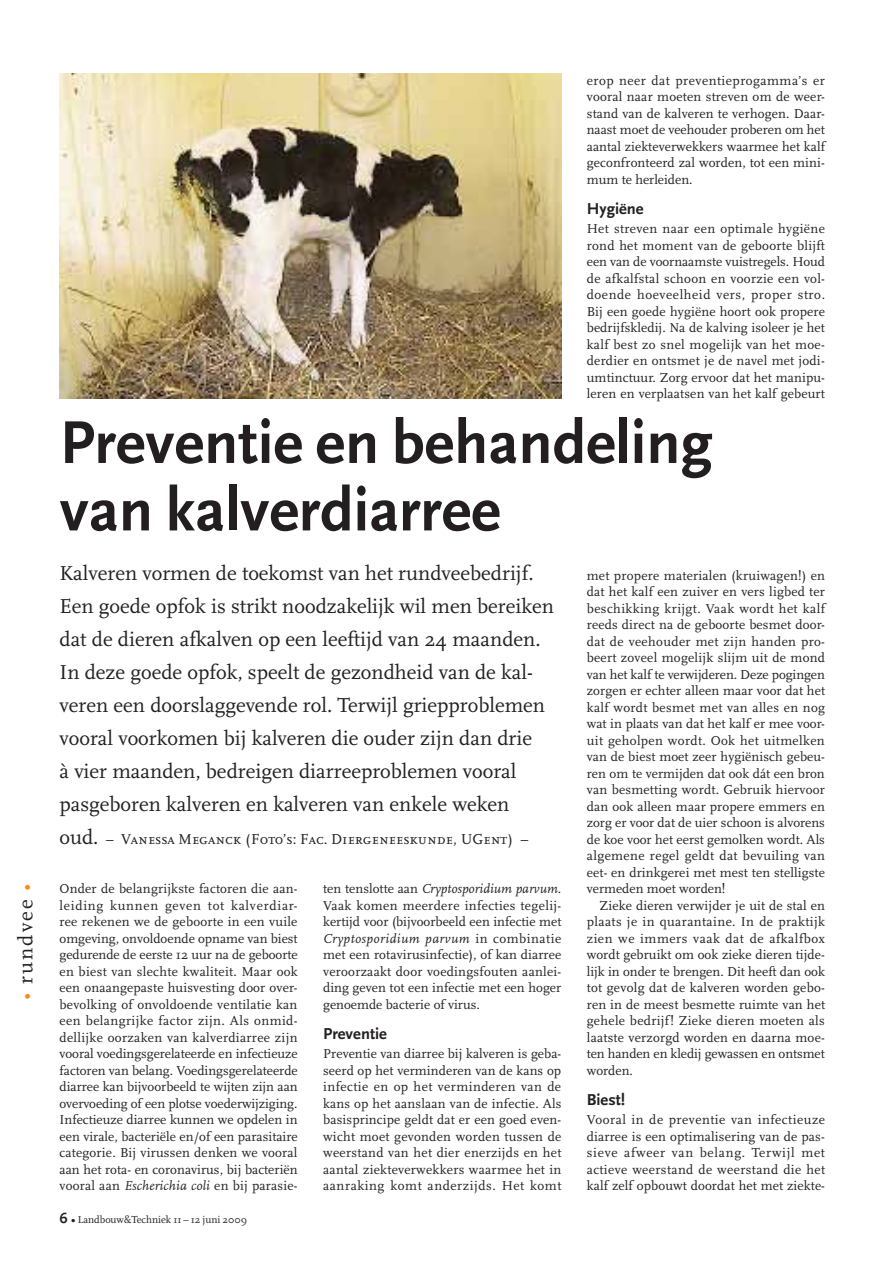
<style>
.page{position:relative;width:893px;height:1263px;background:#fff}
.page>*{position:absolute;margin:0;border:0;box-sizing:border-box;transform-origin:0 0}
.t1{font:700 63px/67.5px "Scala Sans";color:#231f20}
.t2{font:21px/33px "Scala";color:#231f20}
.t3{font:21px "Scala";letter-spacing:.1em;color:#231f20}
.t4{font:700 16.5px "Scala Sans";color:#231f20}
.t5{font:15px "Scala Caps";color:#231f20}
.t6{font:13.5px/16.5px "Scala";letter-spacing:.01em;color:#231f20;text-align:justify}
.t7{font:10.5px "Scala";color:#231f20}
.s1{color:#f68e1e}
.s2{font-family:"Scala";font-size:21px}
.s3{font-style:italic}
.s4{font-family:"Scala Sans";font-weight:700;font-size:15px}
.s5{font-family:"Scala Sans";font-weight:700}
</style>
<div class="page">
<img style="left:60px;top:74px;width:501px;height:324px">
<h2 class="t3" style="left:14px;top:1000px;width:118px;rotate:-90deg"><span class="s1">•</span> rundvee <span class="s1">•</span></h2>
<p class="t6" style="left:587px;top:72px;width:240px">erop neer dat preventieprogamma’s er vooral naar moeten streven om de weer&shy;stand van de kalveren te verhogen. Daar&shy;naast moet de veehouder proberen om het aantal ziekteverwekkers waarmee het kalf geconfronteerd zal worden, tot een mini&shy;mum te herleiden.</p>
<p class="t4" style="left:587px;top:199px;width:58px">Hygiëne</p>
<p class="t6" style="left:587px;top:221px;width:240px">Het streven naar een optimale hygiëne rond het moment van de geboorte blijft een van de voornaamste vuistregels. Houd de afkalfstal schoon en voorzie een vol&shy;doende hoeveelheid vers, proper stro.<br>Bij een goede hygiëne hoort ook propere bedrijfskledij. Na de kalving isoleer je het kalf best zo snel mogelijk van het moe&shy;derdier en ontsmet je de navel met jodi&shy;umtinctuur. Zorg ervoor dat het manipu&shy;leren en verplaatsen van het kalf gebeurt</p>
<h1 class="t1" style="left:60px;top:410px;width:654px">Preventie en behandeling van kalverdiarree</h1>
<p class="t2" style="left:60px;top:557px;width:496px">Kalveren vormen de toekomst van het rundveebedrijf.<br>Een goede opfok is strikt noodzakelijk wil men bereiken dat de dieren afkalven op een leeftijd van 24 maanden.<br>In deze goede opfok, speelt de gezondheid van de kal&shy;veren een doorslaggevende rol. Terwijl griepproblemen vooral voorkomen bij kalveren die ouder zijn dan drie<br>à vier maanden, bedreigen diarreeproblemen vooral pasgeboren kalveren en kalveren van enkele weken</p>
<p class="t5" style="left:60px;top:830px;width:470px"><span class="s2">oud.</span> – Vanessa Meganck (Foto’s: Fac. Diergeneeskunde, UGent) –</p>
<p class="t6" style="left:60px;top:881px;width:240px">Onder de belangrijkste factoren die aan&shy;leiding kunnen geven tot kalverdiar&shy;ree rekenen we de geboorte in een vuile omgeving, onvoldoende opname van biest gedurende de eerste 12 uur na de geboorte en biest van slechte kwaliteit. Maar ook een onaangepaste huisvesting door over&shy;bevolking of onvoldoende ventilatie kan een belangrijke factor zijn. Als onmid&shy;dellijke oorzaken van kalverdiarree zijn vooral voedingsgerelateerde en infectieuze factoren van belang. Voedingsgerelateerde diarree kan bijvoorbeeld te wijten zijn aan overvoeding of een plotse voederwijziging.<br>Infectieuze diarree kunnen we opdelen in een virale, bacteriële en/of een parasitaire categorie. Bij virussen denken we vooral aan het rota- en coronavirus, bij bacteriën vooral aan <span class="s3">Escherichia coli</span> en bij parasie-</p>
<p class="t6" style="left:323px;top:881px;width:240px">ten tenslotte aan <span class="s3">Cryptosporidium parvum</span>.<br>Vaak komen meerdere infecties tegelij&shy;kertijd voor (bijvoorbeeld een infectie met <span class="s3">Cryptosporidium parvum</span> in combinatie met een rotavirusinfectie), of kan diarree veroorzaakt door voedingsfouten aanlei&shy;ding geven tot een infectie met een hoger genoemde bacterie of virus.</p>
<p class="t6" style="left:587px;top:567px;width:240px">met propere materialen (kruiwagen!) en dat het kalf een zuiver en vers ligbed ter beschikking krijgt. Vaak wordt het kalf reeds direct na de geboorte besmet door&shy;dat de veehouder met zijn handen pro&shy;beert zoveel mogelijk slijm uit de mond van het kalf te verwijderen. Deze pogingen zorgen er echter alleen maar voor dat het kalf wordt besmet met van alles en nog wat in plaats van dat het kalf er mee voor&shy;uit geholpen wordt. Ook het uitmelken van de biest moet zeer hygiënisch gebeu&shy;ren om te vermijden dat ook dát een bron van besmetting wordt. Gebruik hiervoor dan ook alleen maar propere emmers en zorg er voor dat de uier schoon is alvorens de koe voor het eerst gemolken wordt. Als algemene regel geldt dat bevuiling van eet- en drinkgerei met mest ten stelligste vermeden moet worden!</p>
<p class="t6" style="left:587px;top:897px;width:240px;text-indent:13px">Zieke dieren verwijder je uit de stal en plaats je in quarantaine. In de praktijk zien we immers vaak dat de afkalfbox wordt gebruikt om ook zieke dieren tijde&shy;lijk in onder te brengen. Dit heeft dan ook tot gevolg dat de kalveren worden gebo&shy;ren in de meest besmette ruimte van het gehele bedrijf! Zieke dieren moeten als laatste verzorgd worden en daarna moe&shy;ten handen en kledij gewassen en ontsmet worden.</p>
<p class="t4" style="left:587px;top:1090px;width:40px">Biest!</p>
<p class="t6" style="left:587px;top:1112px;width:240px">Vooral in de preventie van infectieuze diarree is een optimalisering van de pas&shy;sieve afweer van belang. Terwijl met actieve weerstand de weerstand die het kalf zelf opbouwt doordat het met ziekte-</p>
<p class="t4" style="left:323px;top:1024px;width:65px">Preventie</p>
<p class="t6" style="left:323px;top:1046px;width:240px">Preventie van diarree bij kalveren is geba&shy;seerd op het verminderen van de kans op infectie en op het verminderen van de kans op het aanslaan van de infectie. Als basisprincipe geldt dat er een goed even&shy;wicht moet gevonden worden tussen de weerstand van het dier enerzijds en het aantal ziekteverwekkers waarmee het in aanraking komt anderzijds. Het komt</p>
<p class="t7" style="left:60px;top:1214px;width:189px"><span class="s4">6</span> <span class="s5">•</span> Landbouw&amp;Techniek 11 – 12 juni 2009</p>
</div>
